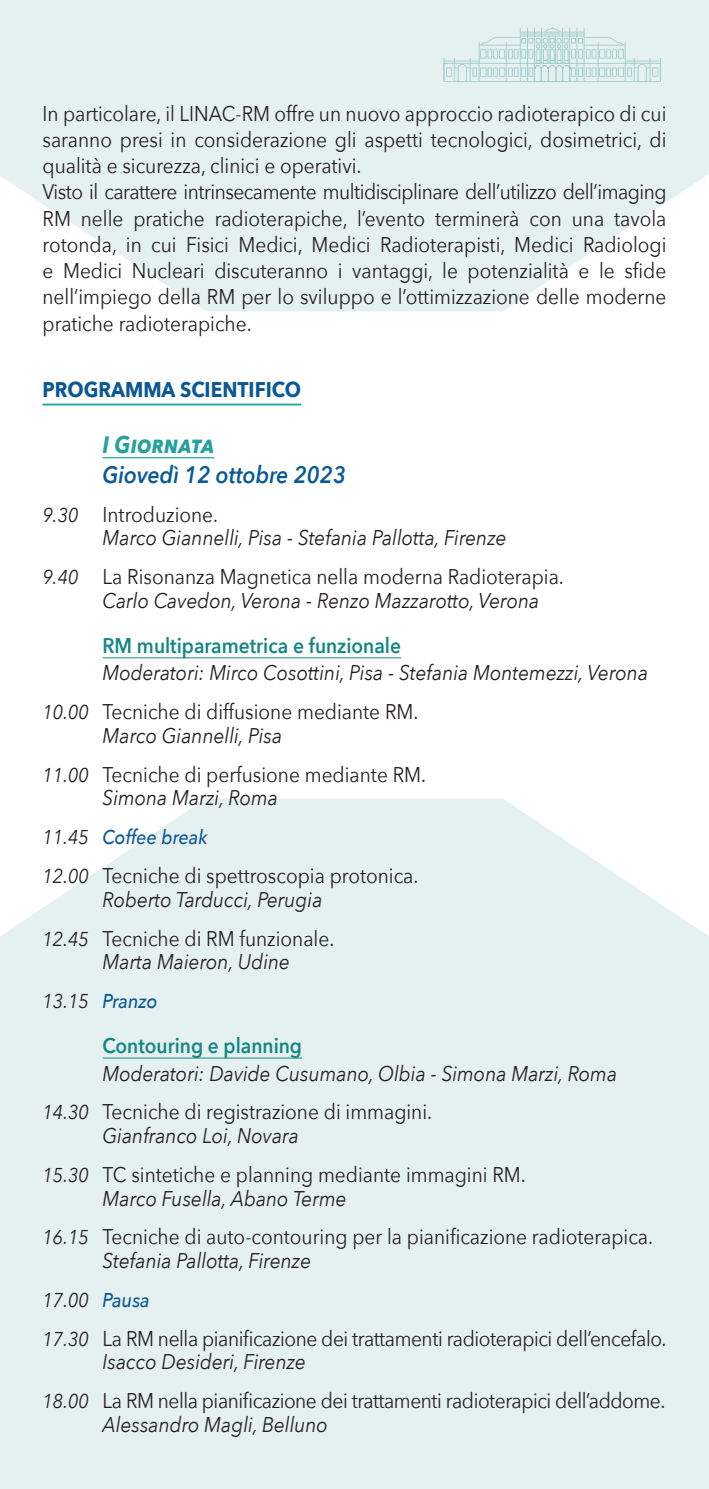
<style>
.page{position:relative;width:709px;height:1489px;background:#fff}
.page>*{position:absolute;margin:0;border:0;box-sizing:border-box;transform-origin:0 0}
.t1{font:italic 600 23.75px "Avenir Next";color:#0b5897;scale:.9 1}
.t2{font:italic 700 23.75px "Avenir Next";color:#24a29e;scale:.9 1}
.t3{font:21.25px/26.2px "Avenir Next";color:#231f20;scale:.9 1}
.t4{font:italic 21.25px/38.8px "Avenir Next";color:#231f20;scale:.9 1}
.t5{font:21.25px/23.8px "Avenir Next";letter-spacing:-.02em;color:#231f20;scale:.9 1}
.t6{font:21.25px/23.8px "Avenir Next";letter-spacing:-.025em;color:#231f20;scale:.9 1}
.t7{font:600 21.25px "Avenir Next";color:#168784;scale:.9 1}
.t8{font:700 21.25px "Avenir Next";color:#0b5897;scale:.9 1}
.t9{font:italic 500 20px "Avenir Next";color:#0b5897;scale:.9 1}
.t10{font:italic 20px "Avenir Next";color:#231f20;scale:.9 1}
.s1{font-size:20px}
.s2{font-style:normal}
.s3{font-style:italic;font-size:20px}
.s4{font-style:italic}
.s5{font-weight:400;color:#231f20}
.s6{font-weight:500;color:#0b5897}
</style>
<div class="page">
<svg style="left:0;top:0;width:709px;height:311px;background:#e8f2f2"></svg>
<div style="left:0;top:798px;width:709px;height:690px;background:#e5f0f0"></div>
<svg style="left:443px;top:27px;width:218px;height:55px;background:#d5e8e7"></svg>
<hr style="left:103px;top:457px;width:111px;height:1px;background:#24a29e">
<hr style="left:103px;top:657px;width:298px;height:1px;background:#168784">
<hr style="left:103px;top:1057px;width:199px;height:1px;background:#168784">
<hr style="left:43px;top:403px;width:258px;height:2px;background:#24a29e">
<p class="t3" style="left:43px;top:99px;width:694px">In particolare, il LINAC-RM offre un nuovo approccio radioterapico di cui saranno presi in considerazione gli aspetti tecnologici, dosimetrici, di qualità e sicurezza, clinici e operativi.<br>Visto il carattere intrinsecamente multidisciplinare dell’utilizzo dell’imaging RM nelle pratiche radioterapiche, l’evento terminerà con una tavola rotonda, in cui Fisici Medici, Medici Radioterapisti, Medici Radiologi e Medici Nucleari discuteranno i vantaggi, le potenzialità e le sfide nell’impiego della RM per lo sviluppo e l’ottimizzazione delle moderne pratiche radioterapiche.</p>
<p class="t8" style="left:43px;top:371px;width:289px">PROGRAMMA SCIENTIFICO</p>
<p class="t2" style="left:103px;top:424px;width:126px">I Giornata</p>
<p class="t1" style="left:103px;top:454px;width:272px">Giovedì 12 ottobre 2023</p>
<p class="t4" style="left:103px;top:501px;width:450px;line-height:23.8px;text-indent:-60px"><span class="s1">9.30</span> <span class="s2">Introduzione.<br></span>Marco Giannelli, Pisa - Stefania Pallotta, Firenze</p>
<p class="t3" style="left:103px;top:564px;width:514px;line-height:23.8px;text-indent:-60px"><span class="s3">9.40</span> La Risonanza Magnetica nella moderna Radioterapia.<br><span class="s4">Carlo Cavedon, Verona - Renzo Mazzarotto, Verona</span></p>
<p class="t7" style="left:103px;top:627px;width:333px">RM multiparametrica e funzionale</p>
<p class="t4" style="left:43px;top:652px;width:674px;text-indent:60px">Moderatori: Mirco Cosottini, Pisa - Stefania Montemezzi, Verona<br><span class="s1">10.00</span> <span class="s2">Tecniche di diffusione mediante RM.</span></p>
<p class="t3" style="left:43px;top:715px;width:428px;line-height:38.8px;text-indent:60px"><span class="s4">Marco Giannelli, Pisa<br></span><span class="s3">11.00</span> Tecniche di perfusione mediante RM.</p>
<p class="t4" style="left:103px;top:777px;width:196px">Simona Marzi, Roma</p>
<p class="t9" style="left:43px;top:820px;width:185px"><span class="s5">11.45</span> Coffee break</p>
<p class="t3" style="left:103px;top:862px;width:352px;line-height:23.8px;text-indent:-60px"><span class="s3">12.00</span> Tecniche di spettroscopia protonica.<br><span class="s4">Roberto Tarducci, Perugia</span></p>
<p class="t3" style="left:103px;top:925px;width:259px;line-height:23.8px;text-indent:-60px"><span class="s3">12.45</span> Tecniche di RM funzionale.<br><span class="s4">Marta Maieron, Udine</span></p>
<p class="t9" style="left:43px;top:984px;width:129px"><span class="s5">13.15</span> Pranzo</p>
<p class="t7" style="left:103px;top:1027px;width:223px">Contouring e planning</p>
<p class="t4" style="left:43px;top:1052px;width:640px;text-indent:60px">Moderatori: Davide Cusumano, Olbia - Simona Marzi, Roma<br><span class="s1">14.30</span> <span class="s2">Tecniche di registrazione di immagini.</span></p>
<p class="t3" style="left:43px;top:1115px;width:538px;line-height:38.8px;text-indent:60px"><span class="s4">Gianfranco Loi, Novara<br></span><span class="s3">15.30</span> TC sintetiche e planning mediante immagini RM.</p>
<p class="t3" style="left:43px;top:1177px;width:680px;line-height:38.8px;text-indent:60px"><span class="s4">Marco Fusella, Abano Terme<br></span><span class="s3">16.15</span> Tecniche di auto-contouring per la pianificazione radioterapica.</p>
<p class="t4" style="left:103px;top:1240px;width:233px">Stefania Pallotta, Firenze</p>
<p class="t10" style="left:43px;top:1282px;width:121px">17.00 <span class="s6">Pausa</span></p>
<p class="t5" style="left:103px;top:1325px;width:628px;text-indent:-60px"><span class="s3">17.30</span> La RM nella pianificazione dei trattamenti radioterapici dell’encefalo.<br><span class="s4">Isacco Desideri, Firenze</span></p>
<p class="t6" style="left:103px;top:1387px;width:627px;text-indent:-60px"><span class="s3">18.00</span> La RM nella pianificazione dei trattamenti radioterapici dell’addome.<br><span class="s4">Alessandro Magli, Belluno</span></p>
</div>
